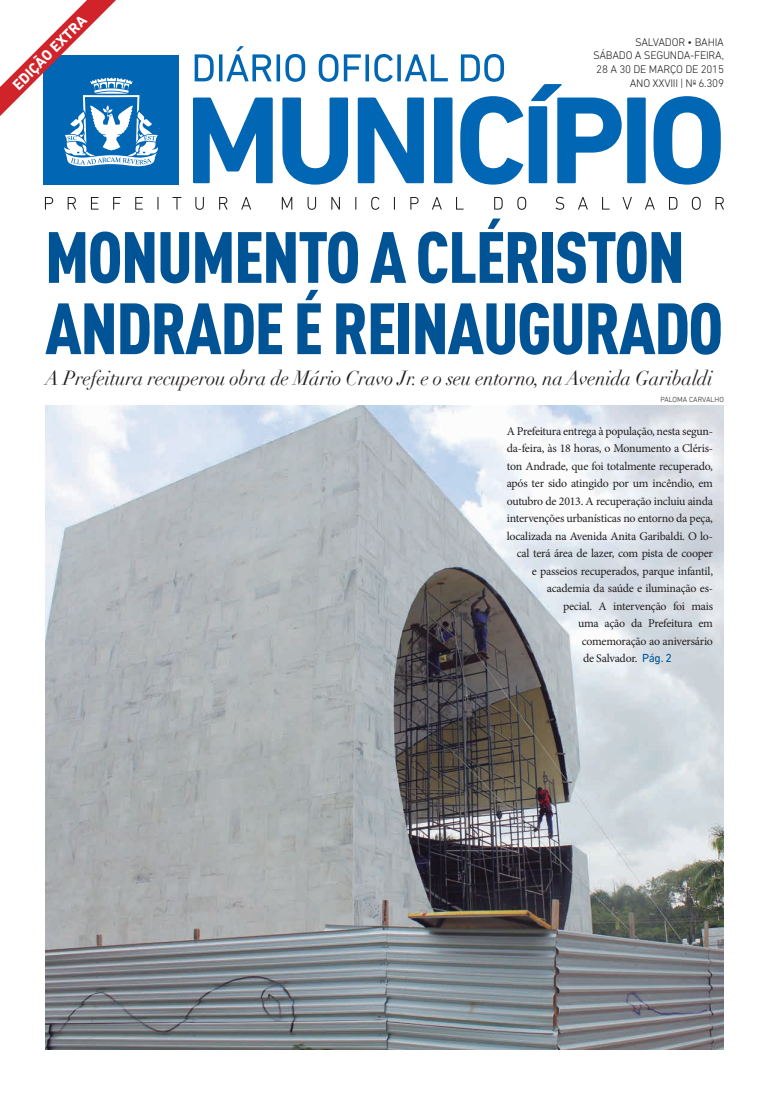
<style>
.page{position:relative;width:769px;height:1099px;background:#fff}
.page>*{position:absolute;margin:0;border:0;box-sizing:border-box;transform-origin:0 0}
.t1{font:900 71.25px/71.2px "DIN Cond";letter-spacing:-.02em;color:#005495}
.t2{font:italic 20px "Didot";letter-spacing:-.01em;color:#231f20;scale:.96 1}
.t3{font:700 15px "DIN Next LT Pro";color:#fff}
.t4{font:11.88px "Minion Pro";letter-spacing:-.02em;color:#231f20}
.t5{font:300 11.25px/13.8px "DIN Next LT Pro";letter-spacing:-.02em;color:#231f20;text-align:right}
.t6{font:300 7.5px "DIN Next LT Pro";color:#231f20}
.s1{font-family:"DIN Next LT Pro";color:#005495}
</style>
<div class="page">
<svg style="left:517px;top:197px;width:9px;height:13px"></svg>
<svg style="left:45px;top:197px;width:8px;height:13px"></svg>
<svg style="left:68px;top:197px;width:8px;height:13px"></svg>
<svg style="left:91px;top:197px;width:8px;height:13px"></svg>
<svg style="left:113px;top:197px;width:8px;height:13px"></svg>
<svg style="left:135px;top:197px;width:8px;height:13px"></svg>
<svg style="left:157px;top:197px;width:1px;height:13px"></svg>
<svg style="left:172px;top:197px;width:9px;height:13px"></svg>
<svg style="left:195px;top:197px;width:9px;height:13px"></svg>
<svg style="left:219px;top:197px;width:9px;height:13px"></svg>
<svg style="left:241px;top:197px;width:10px;height:13px"></svg>
<svg style="left:282px;top:197px;width:10px;height:13px"></svg>
<svg style="left:308px;top:197px;width:8px;height:13px"></svg>
<svg style="left:331px;top:197px;width:9px;height:13px"></svg>
<svg style="left:355px;top:197px;width:1px;height:13px"></svg>
<svg style="left:371px;top:197px;width:8px;height:13px"></svg>
<svg style="left:394px;top:197px;width:1px;height:13px"></svg>
<svg style="left:410px;top:197px;width:9px;height:13px"></svg>
<svg style="left:432px;top:197px;width:10px;height:13px"></svg>
<svg style="left:456px;top:197px;width:8px;height:13px"></svg>
<svg style="left:494px;top:197px;width:9px;height:13px"></svg>
<svg style="left:555px;top:197px;width:9px;height:13px"></svg>
<svg style="left:578px;top:197px;width:10px;height:13px"></svg>
<svg style="left:602px;top:197px;width:8px;height:13px"></svg>
<svg style="left:622px;top:197px;width:10px;height:13px"></svg>
<svg style="left:645px;top:197px;width:10px;height:13px"></svg>
<svg style="left:669px;top:197px;width:8px;height:13px"></svg>
<svg style="left:692px;top:197px;width:9px;height:13px"></svg>
<svg style="left:715px;top:197px;width:9px;height:13px"></svg>
<svg style="left:195px;top:54px;width:19px;height:27px"></svg>
<hr style="left:219px;top:54px;width:3px;height:27px;background:#0166b3">
<svg style="left:226px;top:46px;width:46px;height:35px"></svg>
<hr style="left:277px;top:54px;width:3px;height:27px;background:#0166b3">
<svg style="left:285px;top:54px;width:20px;height:28px"></svg>
<svg style="left:319px;top:54px;width:19px;height:28px"></svg>
<svg style="left:344px;top:54px;width:17px;height:27px"></svg>
<svg style="left:365px;top:54px;width:4px;height:27px"></svg>
<svg style="left:374px;top:54px;width:19px;height:28px"></svg>
<svg style="left:397px;top:54px;width:4px;height:27px"></svg>
<svg style="left:405px;top:54px;width:43px;height:27px"></svg>
<svg style="left:461px;top:54px;width:43px;height:28px"></svg>
<svg style="left:193px;top:84px;width:528px;height:101px"></svg>
<div style="left:44px;top:55px;width:135px;height:130px;background:#0166b3"></div>
<svg style="left:0;top:0;width:158px;height:167px"></svg>
<img style="left:45px;top:405px;width:679px;height:644px">
<p class="t3" style="left:9px;top:81px;width:99px;rotate:-45deg">edição extra</p>
<p class="t5" style="left:635px;top:35px;width:90px">SALVADOR • BAHIA</p>
<p class="t5" style="left:593px;top:49px;width:21px">SÁBADO</p>
<p class="t5" style="left:596px;top:49px;width:129px">A SEGUNDA-FEIRA,<br>28 A 30 DE MARÇO DE 2015<br>ANO XXVI II | N <sup>O</sup> 6.309</p>
<h1 class="t1" style="left:45px;top:219px;width:680px">MONUMENTO A CLÉRISTON<br>ANDRADE É REINAUGURADO</h1>
<h2 class="t2" style="left:45px;top:365px;width:697px">A Prefeitura recuperou obra de Mário Cravo Jr. e o seu entorno, na Avenida Garibaldi</h2>
<p class="t6" style="left:660px;top:395px;width:8px">PALO</p>
<p class="t6" style="left:677px;top:395px;width:22px">MA CARVALHO</p>
<p class="t4" style="left:507px;top:423px;width:208px">A Prefeitura entrega à população, nesta segun-</p>
<p class="t4" style="left:507px;top:440px;width:208px">da-feira, às 18 horas, o Monumento a Cléris-</p>
<p class="t4" style="left:507px;top:458px;width:208px">ton Andrade, que foi totalmente recuperado,</p>
<p class="t4" style="left:507px;top:475px;width:208px">após ter sido atingido por um incêndio, em</p>
<p class="t4" style="left:507px;top:493px;width:208px">outubro de 2013. A recuperação incluiu ainda</p>
<p class="t4" style="left:507px;top:510px;width:208px">intervenções urbanísticas no entorno da peça,</p>
<p class="t4" style="left:507px;top:528px;width:208px">localizada na Avenida Anita Garibaldi. O lo-</p>
<p class="t4" style="left:517px;top:545px;width:198px">cal terá área de lazer, com pista de cooper</p>
<p class="t4" style="left:532px;top:563px;width:183px">e passeios recuperados, parque infantil,</p>
<p class="t4" style="left:547px;top:580px;width:168px">academia da saúde e iluminação es-</p>
<p class="t4" style="left:563px;top:598px;width:152px">pecial. A intervenção foi mais</p>
<p class="t4" style="left:578px;top:615px;width:137px">uma ação da Prefeitura em</p>
<p class="t4" style="left:582px;top:633px;width:133px">comemoração ao aniversário</p>
<p class="t4" style="left:583px;top:650px;width:91px">de Salvador. <span class="s1">Pág. 2</span></p>
</div>
